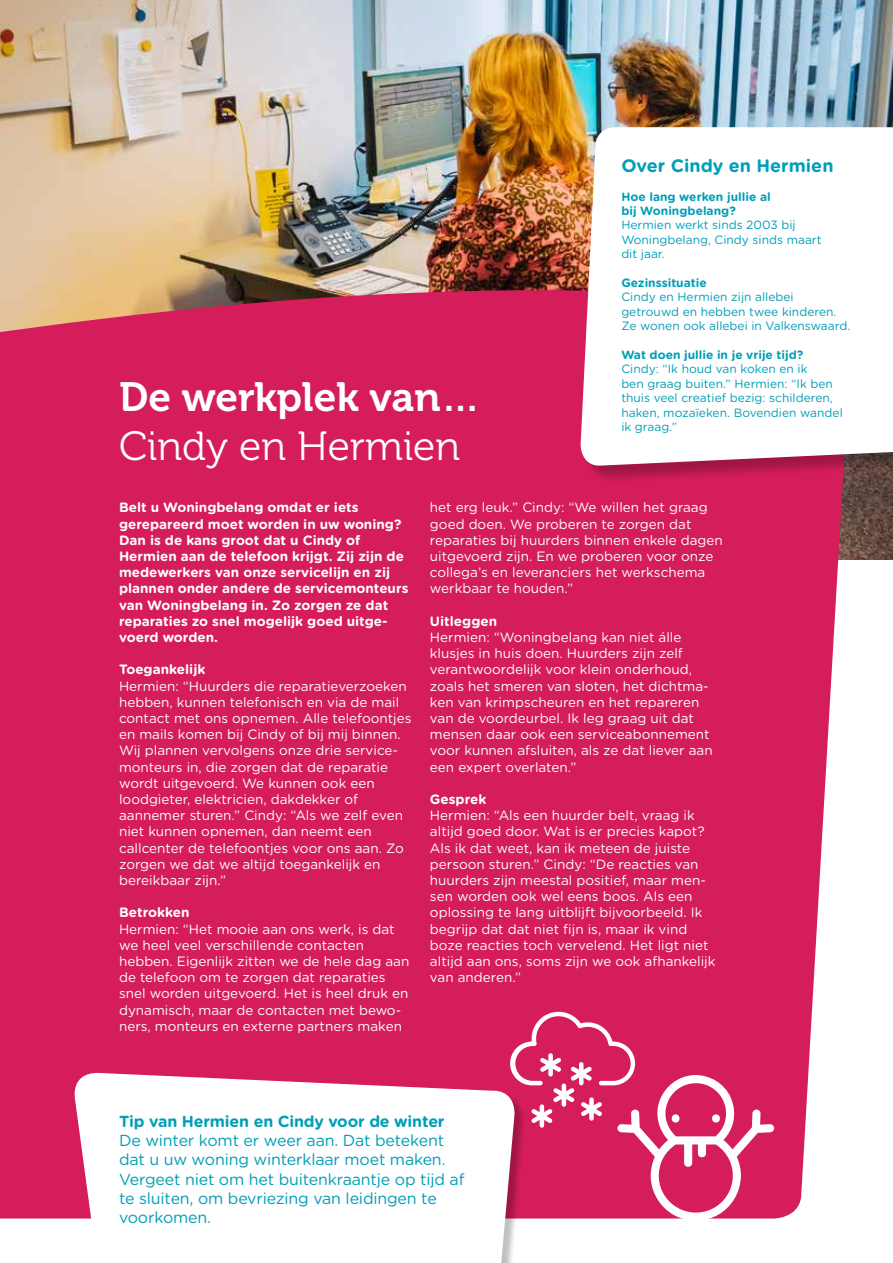
<style>
.page{position:relative;width:893px;height:1263px;background:#fff}
.page>*{position:absolute;margin:0;border:0;box-sizing:border-box;transform-origin:0 0}
.t1{font:40.65px "Museo 700";color:#fff}
.t2{font:40.65px "Museo 300";color:#fff}
.t3{font:700 18px "Gotham Rounded";color:#009eb7}
.t4{font:16.05px/19.2px "Gotham Rounded";letter-spacing:-.01em;color:#009eb7}
.t5{font:700 16.05px "Gotham Rounded";letter-spacing:-.01em;color:#009eb7}
.t6{font:13.5px/16.2px "Gotham Rounded";color:#fff}
.t7{font:700 13.5px/16.2px "Gotham Rounded";color:#fff}
.t8{font:12px/14.4px "Gotham Rounded";color:#009eb7}
.t9{font:700 12px/14.4px "Gotham Rounded";color:#009eb7}
</style>
<div class="page">
<img style="left:0;top:0;width:893px;height:559px">
<div style="left:0;top:271px;width:852px;height:947px;background:#d51d5c"></div>
<div style="left:583px;top:129px;width:310px;height:355px;background:#000;opacity:.25"></div>
<svg style="left:581px;top:127px;width:312px;height:339px"></svg>
<svg style="left:70px;top:1073px;width:444px;height:190px"></svg>
<svg style="left:510px;top:1008px;width:264px;height:215px;background:#da3e73"></svg>
<h2 class="t3" style="left:621px;top:152px;width:214px">Over Cindy en Hermien</h2>
<p class="t9" style="left:621px;top:189px;width:151px">Hoe lang werken jullie al bij Woningbelang?</p>
<p class="t8" style="left:621px;top:217px;width:202px">Hermien werkt sinds 2003 bij<br>Woningbelang, Cindy sinds maart dit jaar.</p>
<p class="t9" style="left:621px;top:275px;width:87px">Gezinssituatie</p>
<p class="t8" style="left:621px;top:289px;width:230px">Cindy en Hermien zijn allebei getrouwd en hebben twee kinderen.<br>Ze wonen ook allebei in Valkenswaard.</p>
<p class="t9" style="left:621px;top:347px;width:184px">Wat doen jullie in je vrije tijd?</p>
<p class="t8" style="left:621px;top:361px;width:223px">Cindy: “Ik houd van koken en ik<br>ben graag buiten.” Hermien: “Ik ben thuis veel creatief bezig: schilderen, haken, mozaïeken. Bovendien wandel ik graag.”</p>
<h1 class="t1" style="left:119px;top:374px;width:363px">De werkplek van…</h1>
<h1 class="t2" style="left:119px;top:424px;width:343px">Cindy en Hermien</h1>
<p class="t7" style="left:119px;top:499px;width:291px">Belt u Woningbelang omdat er iets gerepareerd moet worden in uw woning?<br>Dan is de kans groot dat u Cindy of Hermien aan de telefoon krijgt. Zij zijn de medewerkers van onze servicelijn en zij plannen onder andere de servicemonteurs van Woningbelang in. Zo zorgen ze dat reparaties zo snel mogelijk goed uitge&shy;voerd worden.</p>
<p class="t7" style="left:119px;top:661px;width:88px">Toegankelijk</p>
<p class="t6" style="left:119px;top:677px;width:294px">Hermien: “Huurders die reparatieverzoeken hebben, kunnen telefonisch en via de mail contact met ons opnemen. Alle telefoontjes en mails komen bij Cindy of bij mij binnen.<br>Wij plannen vervolgens onze drie service&shy;monteurs in, die zorgen dat de reparatie wordt uitgevoerd. We kunnen ook een loodgieter, elektricien, dakdekker of aannemer sturen.” Cindy: “Als we zelf even niet kunnen opnemen, dan neemt een callcenter de telefoontjes voor ons aan. Zo zorgen we dat we altijd toegankelijk en bereikbaar zijn.”</p>
<p class="t7" style="left:119px;top:904px;width:72px">Betrokken</p>
<p class="t6" style="left:119px;top:920px;width:292px">Hermien: “Het mooie aan ons werk, is dat we heel veel verschillende contacten hebben. Eigenlijk zitten we de hele dag aan de telefoon om te zorgen dat reparaties snel worden uitgevoerd. Het is heel druk en dynamisch, maar de contacten met bewo&shy;ners, monteurs en externe partners maken</p>
<p class="t6" style="left:430px;top:499px;width:294px">het erg leuk.” Cindy: “We willen het graag goed doen. We proberen te zorgen dat reparaties bij huurders binnen enkele dagen uitgevoerd zijn. En we proberen voor onze collega’s en leveranciers het werkschema werkbaar te houden.”</p>
<p class="t7" style="left:430px;top:612px;width:69px">Uitleggen</p>
<p class="t6" style="left:430px;top:628px;width:284px">Hermien: “Woningbelang kan niet álle klusjes in huis doen. Huurders zijn zelf verantwoordelijk voor klein onderhoud, zoals het smeren van sloten, het dichtma&shy;ken van krimpscheuren en het repareren van de voordeurbel. Ik leg graag uit dat mensen daar ook een serviceabonnement voor kunnen afsluiten, als ze dat liever aan een expert overlaten.”</p>
<p class="t7" style="left:430px;top:790px;width:58px">Gesprek</p>
<p class="t6" style="left:430px;top:807px;width:287px">Hermien: “Als een huurder belt, vraag ik altijd goed door. Wat is er precies kapot?<br>Als ik dat weet, kan ik meteen de juiste persoon sturen.” Cindy: “De reacties van huurders zijn meestal positief, maar men&shy;sen worden ook wel eens boos. Als een oplossing te lang uitblijft bijvoorbeeld. Ik begrijp dat dat niet fijn is, maar ik vind boze reacties toch vervelend. Het ligt niet altijd aan ons, soms zijn we ook afhankelijk van anderen.”</p>
<p class="t5" style="left:119px;top:1109px;width:327px">Tip van Hermien en Cindy voor de winter</p>
<p class="t4" style="left:119px;top:1130px;width:347px">De winter komt er weer aan. Dat betekent dat u uw woning winterklaar moet maken.<br>Vergeet niet om het buitenkraantje op tijd af te sluiten, om bevriezing van leidingen te voorkomen.</p>
</div>
